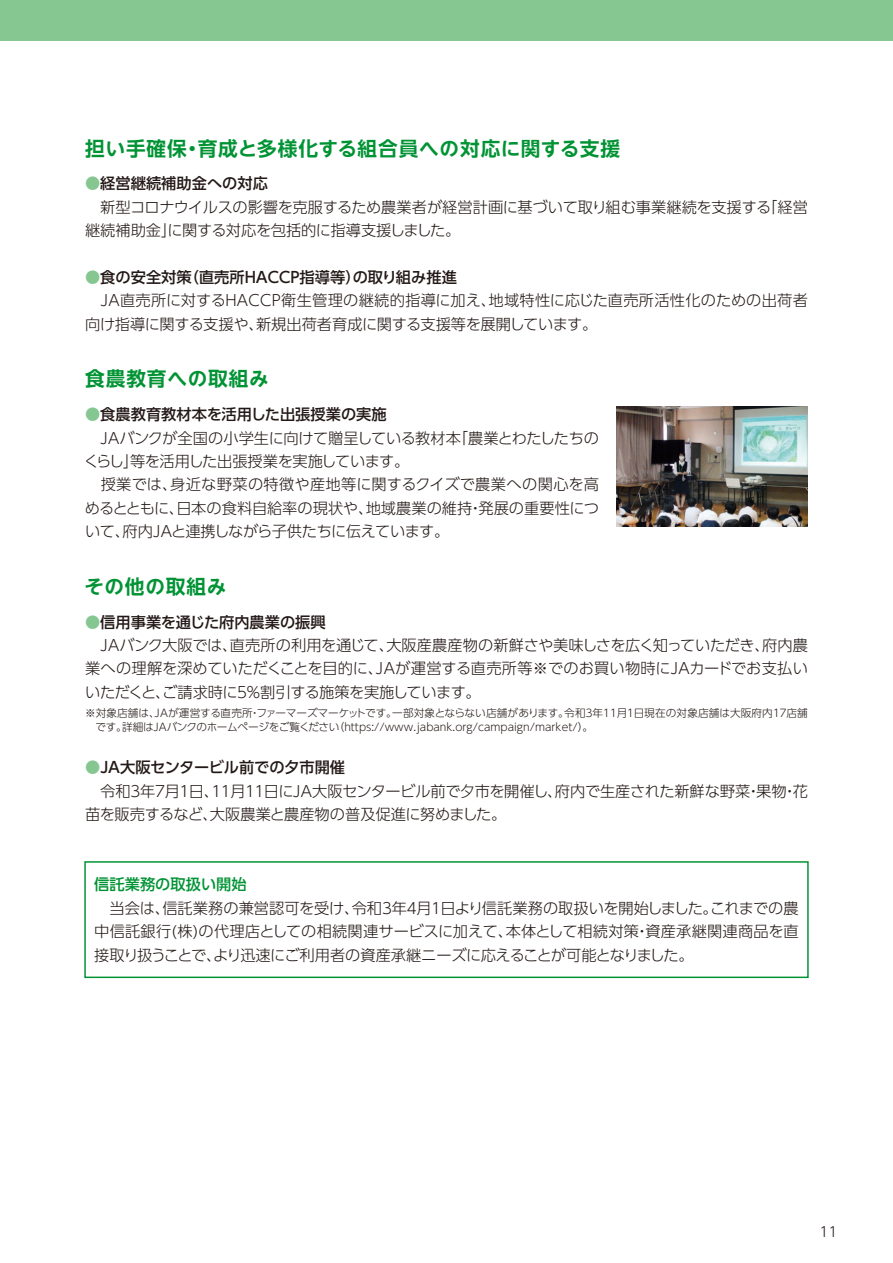
<style>
.page{position:relative;width:893px;height:1263px;background:#fff}
.page>*{position:absolute;margin:0;border:0;box-sizing:border-box;transform-origin:0 0}
.t1{font:19.65px "UD Shin Go NT Pro De Bold 90 pv RKSJ H";letter-spacing:.04em;color:#009334}
.t2{font:15.3px/23.4px "UD Shin Go Pr 6 N Light 90 pv RKSJ H";letter-spacing:-.02em;color:#231916}
.t3{font:15.3px "UD Shin Go Pr 6 N Medium 90 pv RKSJ H";color:#231916}
.t4{font:15.3px "UD Shin Go Pr 6 N Medium 90 pv RKSJ H";color:#009334}
.t5{font:13.8px "UD Shin Go Pr 6 N Light 90 pv RKSJ H";color:#231916}
.t6{font:10.65px/14.4px "UD Shin Go Pr 6 N Light 90 pv RKSJ H";letter-spacing:-.005em;color:#231916}
.s1{color:#86c791}
</style>
<div class="page">
<div style="left:0;top:0;width:893px;height:40px;background:#86c791"></div>
<img style="left:616px;top:407px;width:192px;height:120px">
<div style="left:84px;top:861px;width:725px;height:117px;border:1px solid #009334"></div>
<p class="t1" style="left:85px;top:141px;width:536px">担い手確保・育成と多様化する組合員への対応に関する支援</p>
<p class="t3" style="left:85px;top:178px;width:184px"><span class="s1">●</span> 経営継続補助金への対応</p>
<p class="t2" style="left:85px;top:197px;width:724px">　新型コロナウイルスの影響を克服するため農業者が経営計画に基づいて取り組む事業継続を支援する「経営継続補助金」に関する対応を包括的に指導支援しました。</p>
<p class="t3" style="left:85px;top:271px;width:373px"><span class="s1">●</span>食の安全対策（直売所ＨＡＣＣＰ指導等）の取り組み推進</p>
<p class="t2" style="left:85px;top:291px;width:724px">　ＪＡ直売所に対するＨＡＣＣＰ衛生管理の継続的指導に加え、地域特性に応じた直売所活性化のための出荷者向け指導に関する支援や、新規出荷者育成に関する支援等を展開しています。</p>
<p class="t1" style="left:85px;top:372px;width:185px">食農教育への取組み</p>
<p class="t3" style="left:85px;top:409px;width:303px"><span class="s1">●</span>食農教育教材本を活用した出張授業の実施</p>
<p class="t2" style="left:84px;top:428px;width:517px">　ＪＡバンクが全国の小学生に向けて贈呈している教材本「農業とわたしたちのくらし」等を活用した出張授業を実施しています。<br>　授業では、身近な野菜の特徴や産地等に関するクイズで農業への関心を高めるとともに、日本の食料自給率の現状や、地域農業の維持・発展の重要性について、府内ＪＡと連携しながら子供たちに伝えています。</p>
<p class="t1" style="left:84px;top:579px;width:144px">その他の取組み</p>
<p class="t3" style="left:85px;top:616px;width:242px"><span class="s1">●</span>信用事業を通じた府内農業の振興</p>
<p class="t2" style="left:85px;top:635px;width:724px;text-align:justify">　ＪＡバンク大阪では、直売所の利用を通じて、大阪産農産物の新鮮さや美味しさを広く知っていただき、府内農業への理解を深めていただくことを目的に、ＪＡが運営する直売所等※でのお買い物時にＪＡカードでお支払いいただくと、ご請求時に５％割引する施策を実施しています。</p>
<p class="t6" style="left:95px;top:707px;width:714px;text-indent:-10px">※ 対象店舗は、ＪＡが運営する直売所・ファーマーズマーケットです。一部対象とならない店舗があります。令和３年１１月１日現在の対象店舗は大阪府内１７店舗です。詳細はＪＡバンクのホームページをご覧ください（https://www.jabank.org/campaign/market/）。</p>
<p class="t3" style="left:85px;top:762px;width:262px"><span class="s1">●</span>ＪＡ大阪センタービル前での夕市開催</p>
<p class="t2" style="left:85px;top:781px;width:724px">　令和３年７月１日、１１月１１日にＪＡ大阪センタービル前で夕市を開催し、府内で生産された新鮮な野菜・果物・花苗を販売するなど、大阪農業と農産物の普及促進に努めました。</p>
<p class="t4" style="left:94px;top:879px;width:154px">信託業務の取扱い開始</p>
<p class="t2" style="left:94px;top:898px;width:706px;text-align:justify">　当会は、信託業務の兼営認可を受け、令和３年４月１日より信託業務の取扱いを開始しました。これまでの農中信託銀行(株)の代理店としての相続関連サービスに加えて、本体として相続対策・資産承継関連商品を直接取り扱うことで、より迅速にご利用者の資産承継ニーズに応えることが可能となりました。</p>
<p class="t5" style="left:819px;top:1226px;width:20px">11</p>
</div>
